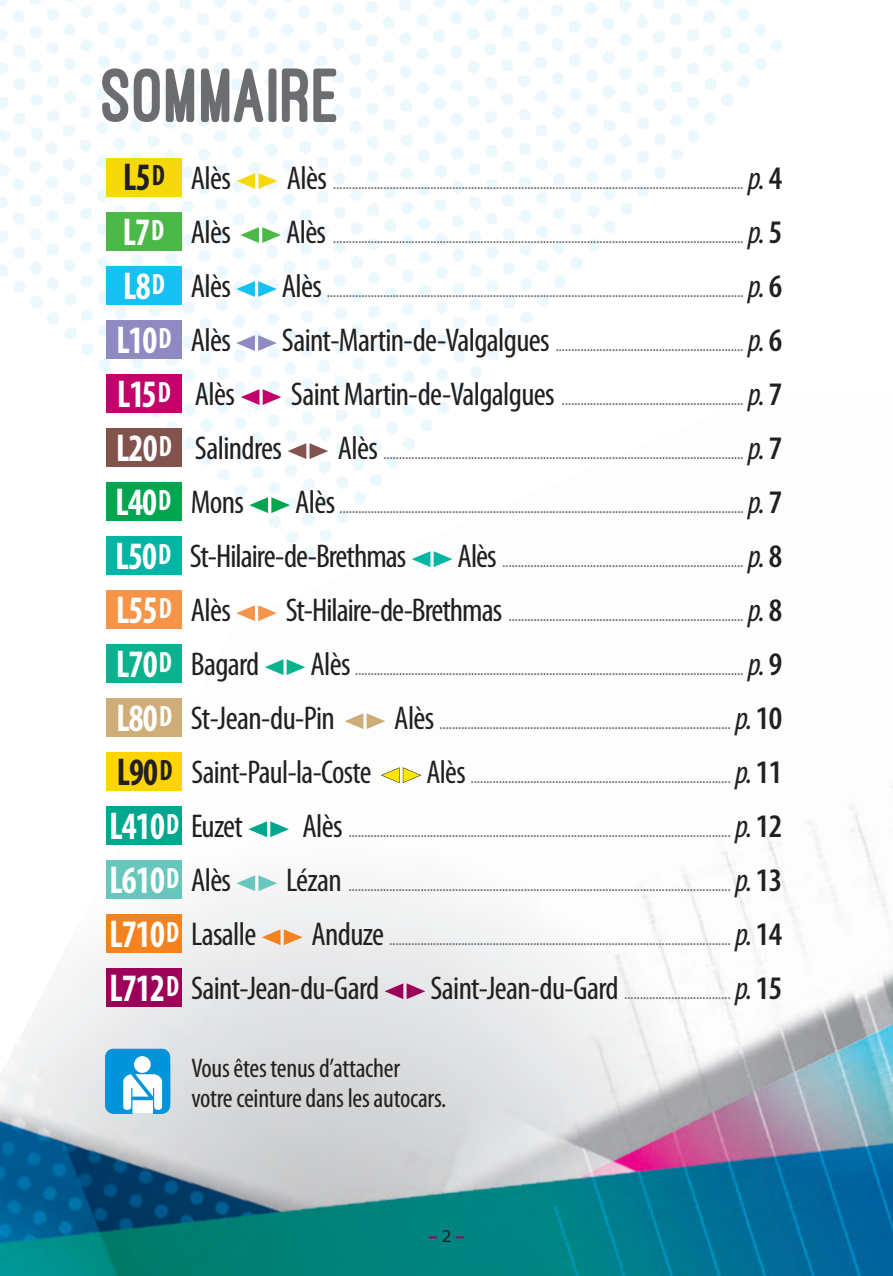
<style>
.page{position:relative;width:893px;height:1276px;background:#fff}
.page>*{position:absolute;margin:0;border:0;box-sizing:border-box;transform-origin:0 0}
.t1{font:800 79.5px "Ostrich Sans";color:#6c6d70}
.t2{font:700 condensed 39px/54px "Myriad Pro";letter-spacing:-.025em;color:#fff;scale:.9 1}
.t3{font:condensed 33px "Myriad Pro";letter-spacing:-.02em;color:#231f20}
.t4{font:condensed 27px/30px "Myriad Pro";letter-spacing:-.01em;color:#231f20}
.t5{font:condensed 18px "Myriad Pro";color:#6c6d70}
.t6{font:900 18px "Myriad Pro";color:#9c0159}
.s1{color:#231f20}
.s2{font-size:29.4px;color:#231f20}
.s3{font-size:29.4px}
.s4{font-size:33px;color:#231f20}
.s5{font-style:italic;font-size:33px;color:#231f20}
.s6{font-weight:600;font-size:33px;color:#231f20}
.s7{font-weight:400;font-stretch:semi-expanded;color:#231f20}
</style>
<div class="page">
<img style="left:0;top:736px;width:893px;height:540px">
<img style="left:0;top:0;width:783px;height:683px">
<img style="left:235px;top:391px;width:533px;height:231px">
<div style="left:106px;top:158px;width:76px;height:38px;background:#f6d90a"></div>
<svg style="left:237px;top:173px;width:40px;height:16px"></svg>
<div style="left:106px;top:212px;width:76px;height:38px;background:#4cb848"></div>
<svg style="left:240px;top:227px;width:41px;height:16px"></svg>
<div style="left:106px;top:266px;width:76px;height:38px;background:#15c0f2"></div>
<svg style="left:236px;top:281px;width:41px;height:16px"></svg>
<div style="left:106px;top:320px;width:76px;height:38px;background:#908ac2"></div>
<svg style="left:236px;top:335px;width:41px;height:16px"></svg>
<div style="left:106px;top:374px;width:76px;height:38px;background:#c4016b"></div>
<div style="left:106px;top:482px;width:76px;height:38px;background:#00a54f"></div>
<svg style="left:249px;top:497px;width:41px;height:16px"></svg>
<div style="left:106px;top:536px;width:76px;height:38px;background:#00b5a4"></div>
<svg style="left:412px;top:551px;width:40px;height:16px"></svg>
<div style="left:106px;top:590px;width:76px;height:38px;background:#f79447"></div>
<svg style="left:236px;top:605px;width:41px;height:16px"></svg>
<div style="left:106px;top:644px;width:76px;height:38px;background:#0ab38d"></div>
<svg style="left:265px;top:659px;width:40px;height:16px"></svg>
<div style="left:106px;top:698px;width:76px;height:38px;background:#cfad78"></div>
<svg style="left:345px;top:713px;width:40px;height:16px"></svg>
<div style="left:106px;top:752px;width:76px;height:38px;background:#fed503"></div>
<svg style="left:381px;top:767px;width:40px;height:16px"></svg>
<div style="left:106px;top:806px;width:76px;height:38px;background:#00a78e"></div>
<svg style="left:248px;top:821px;width:41px;height:16px"></svg>
<div style="left:106px;top:860px;width:76px;height:38px;background:#67c7bd"></div>
<svg style="left:236px;top:875px;width:41px;height:16px"></svg>
<div style="left:106px;top:914px;width:76px;height:38px;background:#f58220"></div>
<svg style="left:262px;top:929px;width:41px;height:16px"></svg>
<div style="left:106px;top:968px;width:76px;height:38px;background:#9c0159"></div>
<svg style="left:385px;top:983px;width:40px;height:16px"></svg>
<svg style="left:241px;top:389px;width:40px;height:16px"></svg>
<div style="left:106px;top:428px;width:76px;height:38px;background:#82524c"></div>
<svg style="left:288px;top:443px;width:40px;height:16px"></svg>
<svg style="left:105px;top:1048px;width:65px;height:65px"></svg>
<svg style="left:106px;top:1049px;width:64px;height:64px"></svg>
<div style="left:134px;top:1056px;width:17px;height:17px;background:#fff;border-radius:50%"></div>
<h1 class="t1" style="left:102px;top:48px;width:241px">SOMMAIRE</h1>
<h2 class="t2" style="left:116px;top:153px;width:63px"><span class="s1">L5</span><span class="s2">D<br></span>L7<span class="s3">D<br></span>L8<span class="s3">D<br></span>L10<span class="s3">D<br></span>L15<span class="s3">D</span></h2>
<h2 class="t2" style="left:116px;top:424px;width:63px">L20<span class="s3">D</span></h2>
<h2 class="t2" style="left:109px;top:478px;width:79px">L40<span class="s3">D<br></span>L50<span class="s3">D<br></span>L55<span class="s3">D<br></span>L70<span class="s3">D<br></span>L80<span class="s3">D<br></span><span class="s1">L90</span><span class="s2">D<br></span>L410<span class="s3">D<br></span>L610<span class="s3">D<br></span>L710<span class="s3">D<br></span>L712<span class="s3">D</span></h2>
<h3 class="t3" style="left:191px;top:166px;width:42px">Alès</h3>
<p class="t5" style="left:287px;top:177px;width:497px"><span class="s4">Alès</span> ................................................................................................................................... <span class="s5">p.</span> <span class="s6">4</span></p>
<h3 class="t3" style="left:191px;top:220px;width:42px">Alès</h3>
<p class="t5" style="left:286px;top:231px;width:498px"><span class="s4">Alès</span> ................................................................................................................................... <span class="s5">p.</span> <span class="s6">5</span></p>
<h3 class="t3" style="left:191px;top:274px;width:42px">Alès</h3>
<p class="t5" style="left:282px;top:285px;width:502px"><span class="s4">Alès</span> ..................................................................................................................................... <span class="s5">p.</span> <span class="s6">6</span></p>
<h3 class="t3" style="left:191px;top:328px;width:42px">Alès</h3>
<p class="t5" style="left:282px;top:339px;width:502px"><span class="s4">Saint-Martin-de-Valgalgues</span> ............................................................ <span class="s5">p.</span> <span class="s6">6</span></p>
<h3 class="t3" style="left:195px;top:382px;width:42px">Alès</h3>
<p class="t5" style="left:291px;top:393px;width:493px"><span class="s4">Saint Martin-de-Valgalgues</span> .......................................................... <span class="s5">p.</span> <span class="s6">7</span></p>
<h3 class="t3" style="left:195px;top:436px;width:89px">Salindres</h3>
<p class="t5" style="left:338px;top:447px;width:446px"><span class="s4">Alès</span> ................................................................................................................... <span class="s5">p.</span> <span class="s6">7</span></p>
<h3 class="t3" style="left:191px;top:490px;width:55px">Mons</h3>
<p class="t5" style="left:295px;top:501px;width:489px"><span class="s4">Alès</span> ................................................................................................................................. <span class="s5">p.</span> <span class="s6">7</span></p>
<h3 class="t3" style="left:190px;top:544px;width:218px">St-Hilaire-de-Brethmas</h3>
<p class="t5" style="left:458px;top:555px;width:326px"><span class="s4">Alès</span> ............................................................................. <span class="s5">p.</span> <span class="s6">8</span></p>
<h3 class="t3" style="left:191px;top:598px;width:42px">Alès</h3>
<p class="t5" style="left:286px;top:609px;width:498px"><span class="s4">St-Hilaire-de-Brethmas</span> ........................................................................... <span class="s5">p.</span> <span class="s6">8</span></p>
<h3 class="t3" style="left:191px;top:652px;width:70px">Bagard</h3>
<p class="t5" style="left:310px;top:663px;width:473px"><span class="s4">Alès</span> ............................................................................................................................ <span class="s5">p.</span> <span class="s6">9</span></p>
<h3 class="t3" style="left:191px;top:706px;width:146px">St-Jean-du-Pin</h3>
<p class="t5" style="left:394px;top:717px;width:389px"><span class="s4">Alès</span> ............................................................................................. <span class="s5">p.</span> <span class="s6">10</span></p>
<h3 class="t3" style="left:191px;top:760px;width:182px">Saint-Paul-la-Coste</h3>
<p class="t5" style="left:426px;top:771px;width:357px"><span class="s4">Alès</span> ................................................................................... <span class="s5">p.</span> <span class="s6">11</span></p>
<h3 class="t3" style="left:191px;top:814px;width:54px">Euzet</h3>
<p class="t5" style="left:302px;top:825px;width:481px"><span class="s4">Alès</span> .......................................................................................................................... <span class="s5">p.</span> <span class="s6">12</span></p>
<h3 class="t3" style="left:191px;top:868px;width:42px">Alès</h3>
<p class="t5" style="left:286px;top:879px;width:498px"><span class="s4">Lézan</span> .......................................................................................................................... <span class="s5">p.</span> <span class="s6">13</span></p>
<h3 class="t3" style="left:191px;top:922px;width:67px">Lasalle</h3>
<p class="t5" style="left:311px;top:933px;width:472px"><span class="s4">Anduze</span> ............................................................................................................. <span class="s5">p.</span> <span class="s6">14</span></p>
<h3 class="t3" style="left:191px;top:976px;width:190px">Saint-Jean-du-Gard</h3>
<p class="t5" style="left:430px;top:987px;width:353px"><span class="s4">Saint-Jean-du-Gard</span> .................................. <span class="s5">p.</span> <span class="s6">15</span></p>
<h3 class="t4" style="left:191px;top:1055px;width:257px">Vous êtes tenus d’attacher votre ceinture dans les autocars.</h3>
<p class="t6" style="left:428px;top:1229px;width:38px">–<span class="s7">2</span>–</p>
</div>
